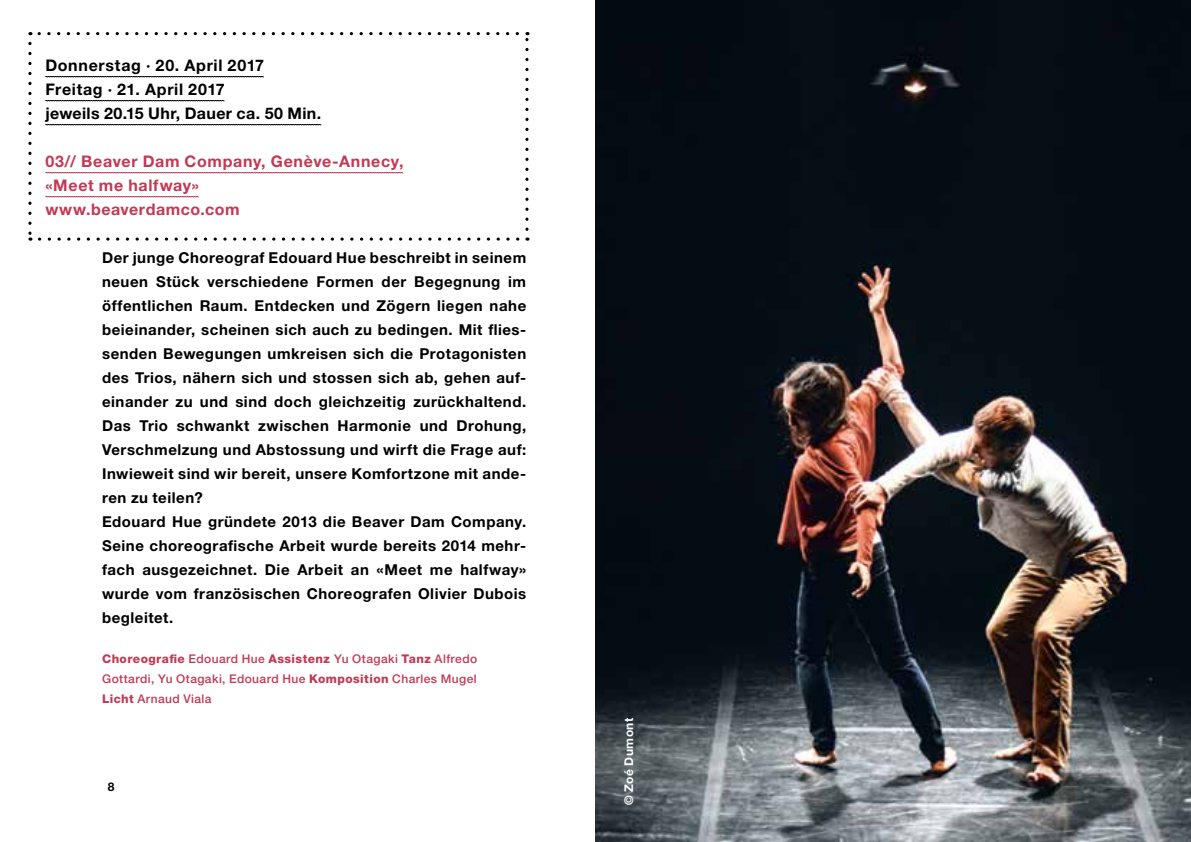
<style>
.page{position:relative;width:1191px;height:842px;background:#fff}
.page>*{position:absolute;margin:0;border:0;box-sizing:border-box;transform-origin:0 0}
.t1{font:700 16px/24px "Helvetica Neue";letter-spacing:.04em;color:#000}
.t2{font:700 16px/24px "Helvetica Neue";letter-spacing:.045em;color:#c13955}
.t3{font:700 16px "Helvetica Neue LT Std";letter-spacing:.03em;color:#c13955}
.t4{font:700 15px/24px "Helvetica Neue LT Std";letter-spacing:.035em;color:#000}
.t5{font:500 12px/20px "Helvetica Neue LT Std";letter-spacing:.035em;color:#c13955;text-align:justify}
.t6{font:700 12px "Helvetica Neue";letter-spacing:.04em;color:#fff}
.t7{font:700 12px "Helvetica Neue";color:#000}
.s1{font-family:"Helvetica Neue LT Std"}
.s2{font-family:"Helvetica Neue";font-size:16px}
.s3{font-weight:800}
</style>
<div class="page">
<img style="left:595px;top:0;width:596px;height:842px">
<svg style="left:45px;top:76px;width:219px;height:1px"></svg>
<svg style="left:45px;top:100px;width:180px;height:1px"></svg>
<svg style="left:45px;top:124px;width:276px;height:1px"></svg>
<svg style="left:45px;top:172px;width:358px;height:1px"></svg>
<svg style="left:45px;top:196px;width:154px;height:1px"></svg>
<svg style="left:28px;top:43px;width:4px;height:198px"></svg>
<svg style="left:40px;top:237px;width:488px;height:4px"></svg>
<svg style="left:525px;top:32px;width:3px;height:197px"></svg>
<svg style="left:30px;top:32px;width:487px;height:3px"></svg>
<p class="t1" style="left:45px;top:53px;width:277px">Donnerstag <span class="s1">·</span> 20. April 2017<br>Freitag <span class="s1">·</span> 21. April 2017<br>jeweils 20.15 Uhr, Dauer ca. 50 Min.</p>
<p class="t2" style="left:45px;top:149px;width:360px">03// Beaver Dam Company, Genève-Annecy, «Meet me halfway»</p>
<p class="t3" style="left:45px;top:199px;width:196px">www.beaverdamco.com</p>
<p class="t4" style="left:102px;top:245px;width:426px">Der junge Choreograf Edouard Hue beschreibt in seinem neuen Stück verschiedene Formen der Begegnung im öffentlichen Raum. Entdecken und Zögern liegen nahe beieinander, scheinen sich auch zu bedingen. Mit flies&shy;senden Bewegungen umkreisen sich die Protagonisten des Trios, nähern sich und stossen sich ab, gehen auf&shy;einander zu und sind doch gleichzeitig zurückhaltend.<br>Das Trio schwankt zwischen Harmonie und Drohung, Verschmelzung und Abstossung und wirft die Frage auf:<br>Inwieweit sind wir bereit, unsere Komfortzone mit ande&shy;ren zu teilen?<br>Edouard Hue gründete 2013 die Beaver Dam Company.<br>Seine choreografische Arbeit wurde bereits 2014 mehr&shy;fach ausgezeichnet. Die Arbeit an <span class="s2">«</span>Meet me halfway<span class="s2">» </span>wurde vom französischen Choreografen Olivier Dubois begleitet.</p>
<p class="t5" style="left:102px;top:648px;width:377px"><span class="s3">Choreografie</span> Edouard Hue <span class="s3">Assistenz</span> Yu Otagaki <span class="s3">Tanz</span> Alfredo Gottardi, Yu Otagaki, Edouard Hue <span class="s3">Komposition</span> Charles Mugel <span class="s3">Licht</span> Arnaud Viala</p>
<p class="t7" style="left:108px;top:779px;width:8px">8</p>
<p class="t6" style="left:621px;top:805px;width:89px;rotate:-90deg">© Zoé Dumont</p>
</div>
